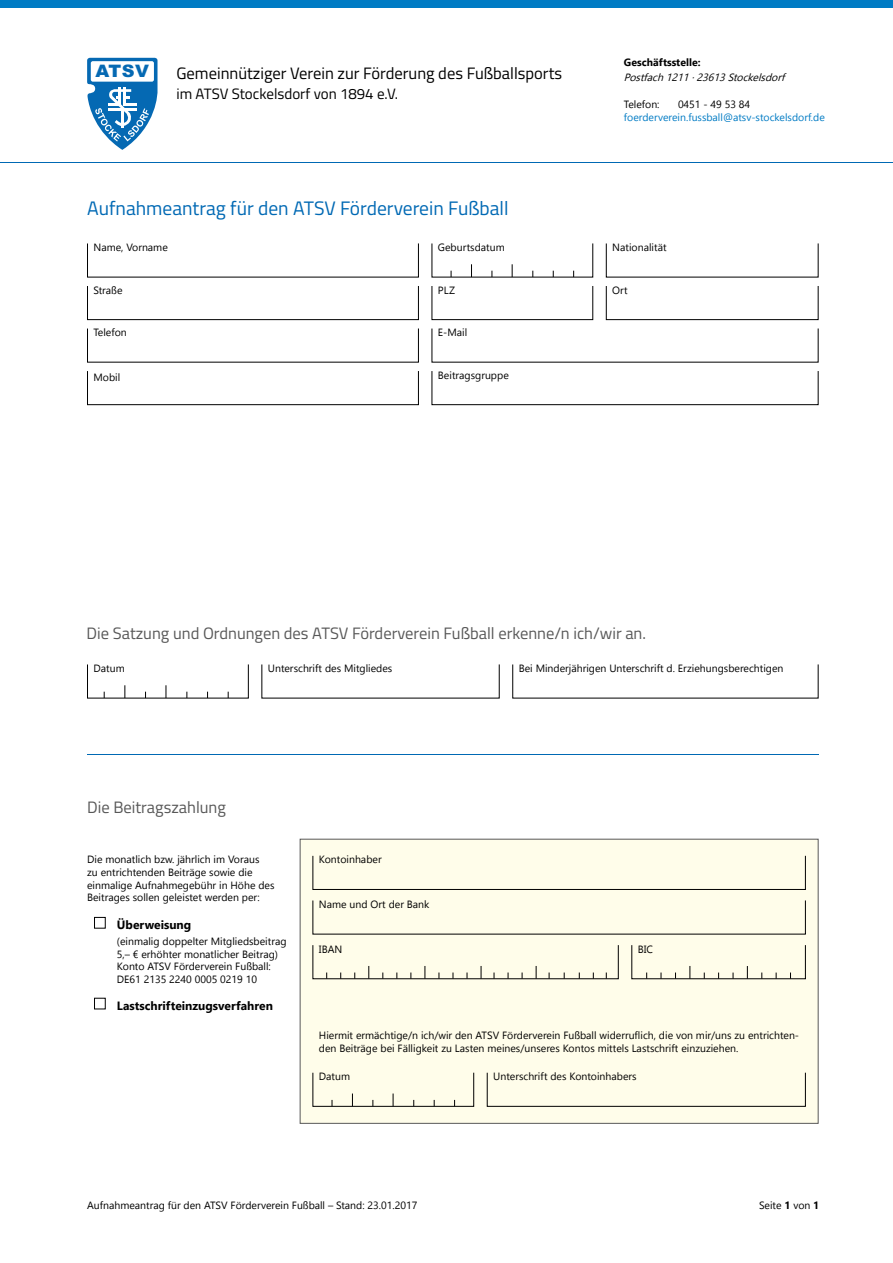
<style>
.page{position:relative;width:893px;height:1263px;background:#fff}
.page>*{position:absolute;margin:0;border:0;box-sizing:border-box;transform-origin:0 0}
.t1{font:19.5px "Titillium Web";color:#0069b4}
.t2{font:900 17.25px "Arial";color:#0569b3}
.t3{font:16.5px "Titillium Web";color:#585858}
.t4{font:16.5px "Titillium Web";color:#000}
.t5{font:15px "Titillium Web";color:#000}
.t6{font:700 12px "Gadugi";color:#000}
.t7{font:10.5px/12.6px "Gadugi";color:#000}
.t8{font:10.5px "Gadugi";color:#007bc4}
.t9{font:italic 10.5px "Gadugi";color:#000}
.t10{font:700 10.5px "Gadugi";color:#000}
.s1{font-weight:700}
</style>
<div class="page">
<div style="left:300px;top:839px;width:518px;height:285px;background:#fffdea;border:1px solid #585858"></div>
<div style="left:312px;top:855px;width:494px;height:35px;border:1px solid #000"></div>
<div style="left:487px;top:1072px;width:319px;height:35px;border:1px solid #000"></div>
<div style="left:312px;top:1072px;width:162px;height:35px;border:1px solid #000"></div>
<svg style="left:352px;top:1093px;width:1px;height:13px"></svg>
<svg style="left:393px;top:1093px;width:1px;height:13px"></svg>
<div style="left:94px;top:917px;width:11px;height:11px;border:1px solid #000"></div>
<div style="left:94px;top:998px;width:11px;height:11px;border:1px solid #000"></div>
<svg style="left:124px;top:685px;width:1px;height:13px"></svg>
<svg style="left:166px;top:685px;width:1px;height:13px"></svg>
<div style="left:87px;top:371px;width:332px;height:34px;border:1px solid #000"></div>
<div style="left:432px;top:371px;width:386px;height:34px;border:1px solid #000"></div>
<div style="left:606px;top:286px;width:212px;height:34px;border:1px solid #000"></div>
<div style="left:432px;top:286px;width:161px;height:34px;border:1px solid #000"></div>
<div style="left:87px;top:286px;width:332px;height:34px;border:1px solid #000"></div>
<svg style="left:471px;top:264px;width:1px;height:13px"></svg>
<svg style="left:512px;top:264px;width:1px;height:13px"></svg>
<div style="left:0;top:0;width:893px;height:7px;background:#007bc4"></div>
<hr style="left:0;top:162px;width:893px;height:1px;background:#0069b4">
<hr style="left:87px;top:754px;width:731px;height:1px;background:#0069b4">
<svg style="left:87px;top:58px;width:70px;height:92px"></svg>
<div style="left:91px;top:61px;width:63px;height:21px;background:#fff;border-radius:2px"></div>
<h2 class="t2" style="left:96px;top:59px;width:55px">ATSV</h2>
<h3 class="t4" style="left:176px;top:61px;width:387px">Gemeinnütziger Verein zur Förderung des Fußballsports</h3>
<h3 class="t5" style="left:176px;top:83px;width:223px">im ATSV Stockelsdorf von 1894 e.V.</h3>
<h1 class="t1" style="left:87px;top:194px;width:423px">Aufnahmeantrag für den ATSV Förderverein Fußball</h1>
<p class="t10" style="left:624px;top:56px;width:78px">Geschäftsstelle:</p>
<p class="t9" style="left:624px;top:71px;width:165px">Postfach1211·23613Stockelsdorf</p>
<p class="t7" style="left:624px;top:98px;width:37px">Telefon:</p>
<p class="t7" style="left:678px;top:98px;width:74px">0451 - 49 53 84</p>
<p class="t8" style="left:624px;top:110px;width:202px">foerderverein.fussball@atsv-stockelsdorf.de</p>
<p class="t7" style="left:94px;top:241px;width:76px">Name, Vorname</p>
<p class="t7" style="left:438px;top:241px;width:68px">Geburtsdatum</p>
<p class="t7" style="left:612px;top:241px;width:56px">Nationalität</p>
<p class="t7" style="left:94px;top:284px;width:31px">Straße</p>
<p class="t7" style="left:438px;top:284px;width:19px">PLZ</p>
<p class="t7" style="left:612px;top:284px;width:17px">Ort</p>
<p class="t7" style="left:94px;top:326px;width:35px">Telefon</p>
<p class="t7" style="left:438px;top:326px;width:31px">E-Mail</p>
<p class="t7" style="left:94px;top:371px;width:28px">Mobil</p>
<p class="t7" style="left:438px;top:369px;width:72px">Beitragsgruppe</p>
<h3 class="t3" style="left:87px;top:621px;width:561px">Die Satzung und Ordnungen des ATSV Förderverein Fußball erkenne/n ich/wir an.</h3>
<p class="t7" style="left:94px;top:662px;width:33px">Datum</p>
<p class="t7" style="left:268px;top:662px;width:126px">Unterschrift des Mitgliedes</p>
<p class="t7" style="left:519px;top:662px;width:266px">Bei Minderjährigen Unterschrift d. Erziehungsberechtigen</p>
<h3 class="t3" style="left:87px;top:795px;width:140px">Die Beitragszahlung</h3>
<p class="t7" style="left:87px;top:853px;width:189px">Die monatlich bzw. jährlich im Voraus<br>zu entrichtenden Beiträge sowie die einmalige Aufnahmegebühr in Höhe des Beitrages sollen geleistet werden per:</p>
<p class="t6" style="left:117px;top:918px;width:76px">Überweisung</p>
<p class="t7" style="left:117px;top:935px;width:171px">(einmalig doppelter Mitgliedsbeitrag 5,– € erhöhter monatlicher Beitrag)<br>Konto ATSV Förderverein Fußball:<br>DE61 2135 2240 0005 0219 10</p>
<p class="t6" style="left:117px;top:998px;width:158px">Lastschrifteinzugsverfahren</p>
<p class="t7" style="left:319px;top:853px;width:64px">Kontoinhaber</p>
<p class="t7" style="left:319px;top:898px;width:112px">Name und Ort der Bank</p>
<p class="t7" style="left:319px;top:943px;width:25px">IBAN</p>
<p class="t7" style="left:638px;top:943px;width:17px">BIC</p>
<p class="t7" style="left:319px;top:1029px;width:482px">Hiermit ermächtige/n ich/wir den ATSV Förderverein Fußball widerruflich, die von mir/uns zu entrichten&shy;den Beiträge bei Fälligkeit zu Lasten meines/unseres Kontos mittels Lastschrift einzuziehen.</p>
<p class="t7" style="left:319px;top:1070px;width:33px">Datum</p>
<p class="t7" style="left:493px;top:1070px;width:145px">Unterschrift des Kontoinhabers</p>
<p class="t7" style="left:87px;top:1199px;width:332px">Aufnahmeantrag für den ATSV Förderverein Fußball – Stand: 23.01.2017</p>
<p class="t7" style="left:759px;top:1199px;width:62px">Seite <span class="s1">1</span> von <span class="s1">1</span></p>
</div>
